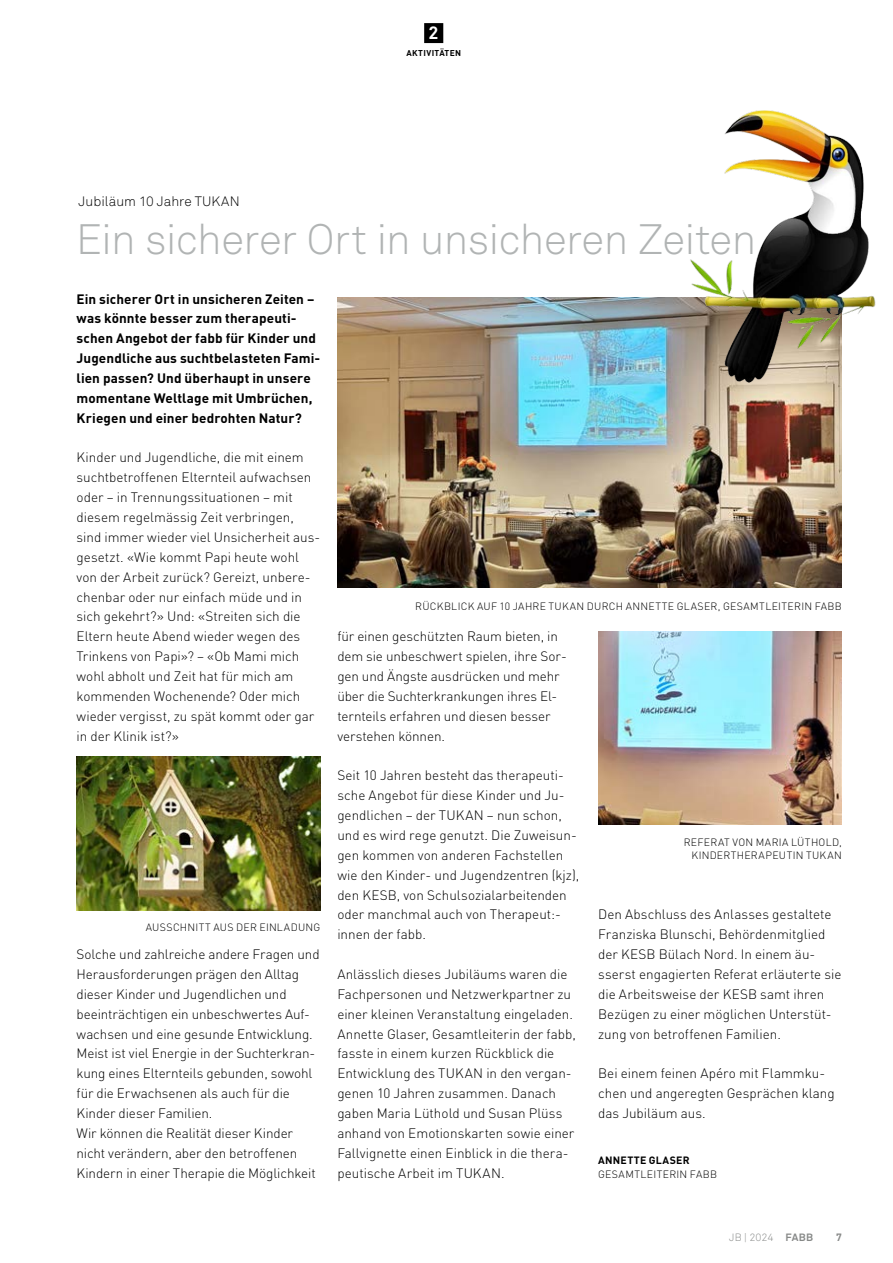
<style>
.page{position:relative;width:893px;height:1263px;background:#fff}
.page>*{position:absolute;margin:0;border:0;box-sizing:border-box;transform-origin:0 0}
.t1{font:300 42px "Akkurat Std";letter-spacing:-.015em;color:#b1b4b4}
.t2{font:700 17.85px "Akkurat Std";color:#fff}
.t3{font:300 13.5px/19.8px "DINOT";color:#000}
.t4{font:700 13.5px/19.8px "DINOT";letter-spacing:.005em;color:#000}
.t5{font:300 13.5px "Akkurat Std";letter-spacing:.005em;color:#000}
.t6{font:300 10.5px/13.5px "DINOT";letter-spacing:.025em;color:#000;text-align:right}
.t7{font:700 10.5px "DINOT";letter-spacing:.025em;color:#000}
.t8{font:300 10.5px "Akkurat Std";letter-spacing:.01em;color:#878988}
.t9{font:700 10.5px "DINOT";color:#878988}
.t10{font:700 8.4px "DINOT";letter-spacing:.04em;color:#000}
.s1{font-weight:700}
</style>
<div class="page">
<img style="left:598px;top:631px;width:244px;height:194px">
<img style="left:337px;top:298px;width:505px;height:289px">
<img style="left:681px;top:110px;width:195px;height:281px">
<img style="left:77px;top:757px;width:243px;height:153px">
<div style="left:424px;top:23px;width:19px;height:20px;background:#000"></div>
<h2 class="t2" style="left:429px;top:22px;width:12px">2</h2>
<p class="t10" style="left:406px;top:47px;width:56px">AKTIVITÄTEN</p>
<p class="t5" style="left:79px;top:193px;width:163px">Jubiläum 10 Jahre TUKAN</p>
<h1 class="t1" style="left:76px;top:214px;width:682px">Ein sicherer Ort in unsicheren Zeiten</h1>
<p class="t4" style="left:77px;top:288px;width:245px">Ein sicherer Ort in unsicheren Zeiten – was könnte besser zum therapeuti&shy;schen Angebot der fabb für Kinder und Jugendliche aus suchtbelasteten Fami&shy;lien passen? Und überhaupt in unsere momentane Weltlage mit Umbrüchen, Kriegen und einer bedrohten Natur?</p>
<p class="t3" style="left:77px;top:447px;width:245px">Kinder und Jugendliche, die mit einem suchtbetroffenen Elternteil aufwachsen oder – in Trennungssituationen – mit diesem regelmässig Zeit verbringen, sind immer wieder viel Unsicherheit aus&shy;gesetzt. «Wie kommt Papi heute wohl von der Arbeit zurück? Gereizt, unbere&shy;chenbar oder nur einfach müde und in sich gekehrt?» Und: «Streiten sich die Eltern heute Abend wieder wegen des Trinkens von Papi»? – «Ob Mami mich wohl abholt und Zeit hat für mich am kommenden Wochenende? Oder mich wieder vergisst, zu spät kommt oder gar in der Klinik ist?»</p>
<p class="t6" style="left:146px;top:920px;width:176px">AUSSCHNITT AUS DER EINLADUNG</p>
<p class="t3" style="left:77px;top:944px;width:245px">Solche und zahlreiche andere Fragen und Herausforderungen prägen den Alltag dieser Kinder und Jugendlichen und beeinträchtigen ein unbeschwertes Auf&shy;wachsen und eine gesunde Entwicklung.<br>Meist ist viel Energie in der Suchterkran&shy;kung eines Elternteils gebunden, sowohl für die Erwachsenen als auch für die Kinder dieser Familien.<br>Wir können die Realität dieser Kinder nicht verändern, aber den betroffenen Kindern in einer Therapie die Möglichkeit</p>
<p class="t6" style="left:415px;top:599px;width:428px">RÜCKBLICK AUF 10 JAHRE TUKAN DURCH ANNETTE GLASER, GESAMTLEITERIN FABB</p>
<p class="t3" style="left:337px;top:626px;width:231px">für einen geschützten Raum bieten, in dem sie unbeschwert spielen, ihre Sor&shy;gen und Ängste ausdrücken und mehr über die Suchterkrankungen ihres El&shy;ternteils erfahren und diesen besser verstehen können.</p>
<p class="t3" style="left:337px;top:765px;width:243px">Seit 10 Jahren besteht das therapeuti&shy;sche Angebot für diese Kinder und Ju&shy;gendlichen – der TUKAN – nun schon, und es wird rege genutzt. Die Zuweisun&shy;gen kommen von anderen Fachstellen wie den Kinder- und Jugendzentren (kjz), den KESB, von Schulsozialarbeitenden oder manchmal auch von Therapeut:- innen der fabb.</p>
<p class="t3" style="left:337px;top:964px;width:240px">Anlässlich dieses Jubiläums waren die Fachpersonen und Netzwerkpartner zu einer kleinen Veranstaltung eingeladen.<br>Annette Glaser, Gesamtleiterin der fabb, fasste in einem kurzen Rückblick die Entwicklung des TUKAN in den vergan&shy;genen 10 Jahren zusammen. Danach gaben Maria Lüthold und Susan Plüss anhand von Emotionskarten sowie einer Fallvignette einen Einblick in die thera&shy;peutische Arbeit im TUKAN.</p>
<p class="t6" style="left:684px;top:835px;width:160px">REFERAT VON MARIA LÜTHOLD,<br>KINDERTHERAPEUTIN TUKAN</p>
<p class="t3" style="left:598px;top:904px;width:245px">Den Abschluss des Anlasses gestaltete Franziska Blunschi, Behördenmitglied der KESB Bülach Nord. In einem äu&shy;sserst engagierten Referat erläuterte sie die Arbeitsweise der KESB samt ihren Bezügen zu einer möglichen Unterstüt&shy;zung von betroffenen Familien.</p>
<p class="t3" style="left:598px;top:1063px;width:238px">Bei einem feinen Apéro mit Flammku&shy;chen und angeregten Gesprächen klang das Jubiläum aus.</p>
<p class="t7" style="left:598px;top:1153px;width:93px">ANNETTE GLASER</p>
<p class="t6" style="left:598px;top:1167px;width:120px">GESAMTLEITERIN FABB</p>
<p class="t8" style="left:729px;top:1231px;width:85px">JB | 2024 <span class="s1">FABB</span></p>
<p class="t9" style="left:836px;top:1230px;width:7px">7</p>
</div>
